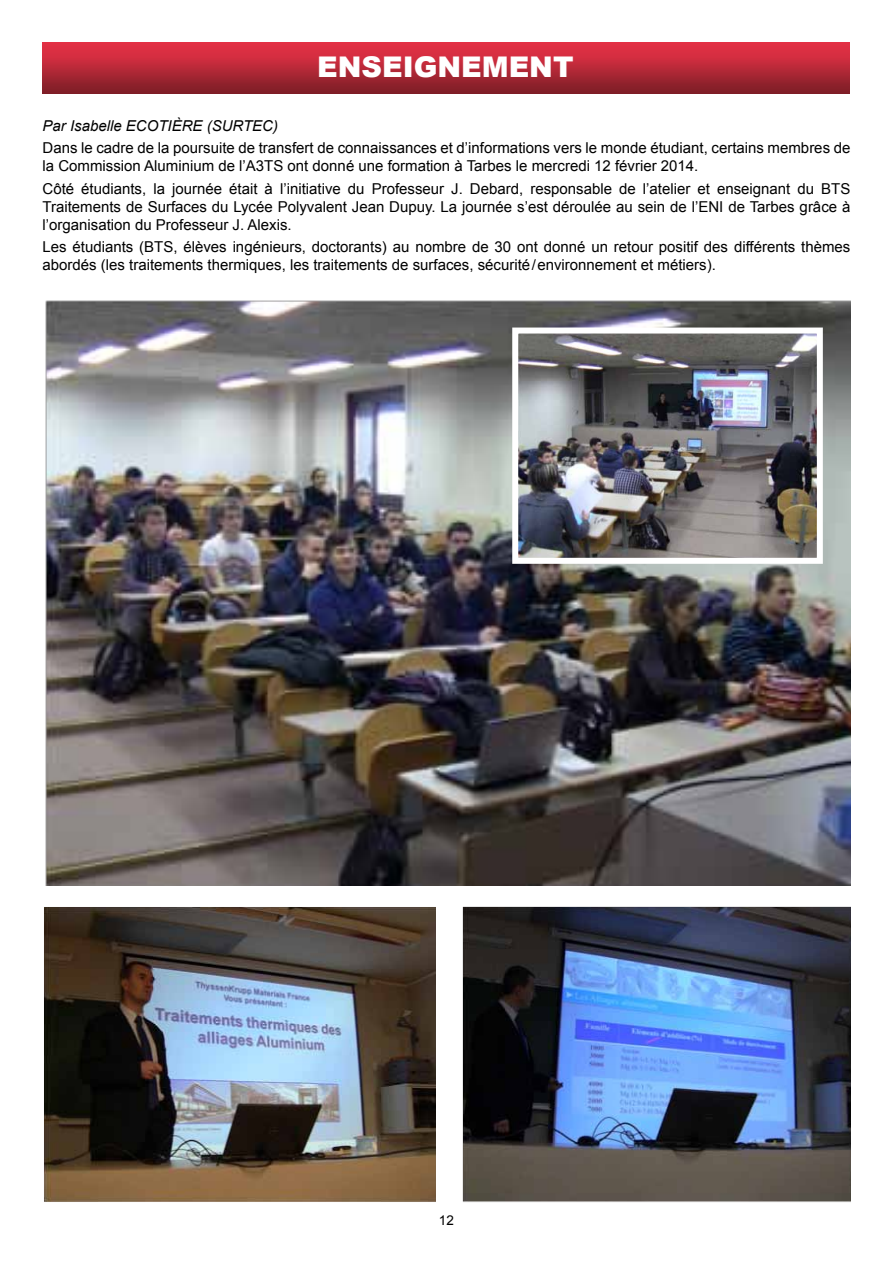
<style>
.page{position:relative;width:893px;height:1263px;background:#fff}
.page>*{position:absolute;margin:0;border:0;box-sizing:border-box;transform-origin:0 0}
.t1{font:900 28.5px "Arial";color:#fff}
.t2{font:15px/18px "Arial";color:#000}
.t3{font:italic 15px "Arial";color:#000}
.t4{font:13.5px "Arial";color:#000}
</style>
<div class="page">
<img style="left:45px;top:300px;width:805px;height:585px">
<img style="left:519px;top:334px;width:297px;height:223px">
<div style="left:512px;top:327px;width:311px;height:237px;border:6px solid #fff"></div>
<div style="left:43px;top:43px;width:806px;height:51px;background:linear-gradient(to bottom,#ee3248,#7d1e26)"></div>
<img style="left:44px;top:907px;width:392px;height:295px">
<img style="left:462px;top:906px;width:388px;height:296px">
<h1 class="t1" style="left:317px;top:51px;width:258px">ENSEIGNEMENT</h1>
<p class="t3" style="left:43px;top:116px;width:237px">Par Isabelle ECOTIÈRE (SURTEC)</p>
<p class="t2" style="left:43px;top:139px;width:809px">Dans le cadre de la poursuite de transfert de connaissances et d’informations vers le monde étudiant, certains membres de la Commission Aluminium de l’A3TS ont donné une formation à Tarbes le mercredi 12 février 2014.</p>
<p class="t2" style="left:43px;top:179px;width:809px;text-align:justify">Côté étudiants, la journée était à l’initiative du Professeur J. Debard, responsable de l’atelier et enseignant du BTS Traitements de Surfaces du Lycée Polyvalent Jean Dupuy. La journée s’est déroulée au sein de l’ENI de Tarbes grâce à l’organisation du Professeur J. Alexis.</p>
<p class="t2" style="left:43px;top:238px;width:809px">Les étudiants (BTS, élèves ingénieurs, doctorants) au nombre de 30 ont donné un retour positif des différents thèmes abordés (les traitements thermiques, les traitements de surfaces, sécurité/environnement et métiers).</p>
<p class="t4" style="left:439px;top:1211px;width:17px">12</p>
</div>
